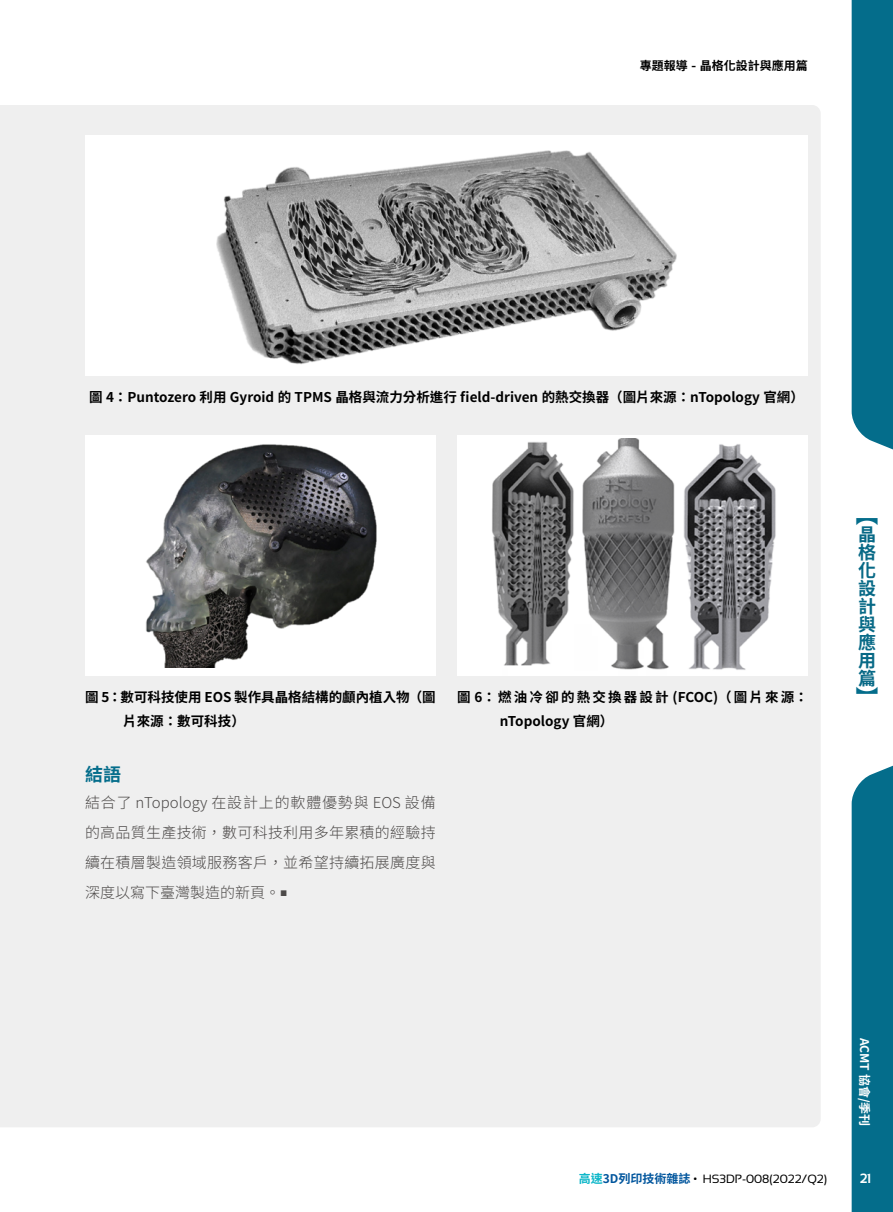
<style>
.page{position:relative;width:893px;height:1212px;background:#fff}
.page>*{position:absolute;margin:0;border:0;box-sizing:border-box;transform-origin:0 0}
.t1{font:700 22.5px "Noto Sans CJ Ktc";color:#046d8b}
.t2{font:700 18px/18px "Noto Sans CJ Ktc";color:#076986;text-align:justify}
.t3{font:700 18px "Noto Sans CJ Ktc";color:#046d8b}
.t4{font:300 15px/30px "Noto Sans CJ Ktc";letter-spacing:.02em;color:#4c4948;text-align:justify}
.t5{font:700 13.5px/24px "Noto Sans CJ Ktc";color:#000}
.t6{font:700 13.5px/24px "Noto Sans CJ Ktc";letter-spacing:.16em;color:#000}
.t7{font:700 13.5px "Sansation";color:#fff}
.t8{font:12px "Sansation";color:#000}
.t9{font:700 12px "Noto Sans CJ Ktc";color:#000}
.t10{font:700 12px "Noto Sans CJ Ktc";color:#fff}
.s1{font-family:"Noto Sans CJ Ktc";font-weight:700;color:#0fb7c9}
.s2{font-family:"Noto Sans CJ Ktc";font-weight:700;color:#00559d}
</style>
<div class="page">
<div style="left:852px;top:0;width:41px;height:450px;background:#046d8b"></div>
<div style="left:852px;top:765px;width:41px;height:447px;background:#046d8b"></div>
<div style="left:0;top:105px;width:821px;height:1022px;background:#efefef"></div>
<div style="left:457px;top:435px;width:351px;height:240px;background:#fff"></div>
<img style="left:492px;top:439px;width:284px;height:231px">
<div style="left:85px;top:435px;width:351px;height:240px;background:#fff"></div>
<img style="left:146px;top:444px;width:231px;height:224px">
<div style="left:85px;top:135px;width:723px;height:240px;background:#fff"></div>
<img style="left:216px;top:150px;width:461px;height:214px">
<p class="t9" style="left:640px;top:59px;width:169px">專題報導 - 晶格化設計與應用篇</p>
<p class="t5" style="left:89px;top:385px;width:716px">圖 4：Puntozero 利用 Gyroid 的 TPMS 晶格與流力分析進行 field-driven 的熱交換器（圖片來源：nTopology 官網）</p>
<p class="t5" style="left:123px;top:685px;width:314px;text-indent:-38px">圖 5：數可科技使用 EOS 製作具晶格結構的顱內植入物（圖片來源：數可科技）</p>
<p class="t6" style="left:500px;top:685px;width:310px;text-indent:-43px">圖 6：燃油冷卻的熱交換器設計 (FCOC)（圖片來源：nTopology 官網）</p>
<h2 class="t3" style="left:85px;top:764px;width:37px">結語</h2>
<p class="t4" style="left:85px;top:788px;width:352px">結合了 nTopology 在設計上的軟體優勢與 EOS 設備的高品質生產技術，數可科技利用多年累積的經驗持續在積層製造領域服務客戶，並希望持續拓展廣度與深度以寫下臺灣製造的新頁。<sup>■</sup></p>
<h1 class="t1" style="left:856px;top:502px;width:23px">【</h1>
<h2 class="t2" style="left:858px;top:526px;width:19px">晶格化設計與應用篇</h2>
<h1 class="t1" style="left:856px;top:685px;width:23px">】</h1>
<p class="t10" style="left:871px;top:1037px;width:90px;rotate:90deg">ACMT 協會/季刊</p>
<p class="t8" style="left:579px;top:1172px;width:250px"><span class="s1">高速</span><span class="s2">3D列印技術雜誌</span> • HS3DP-008(2022/Q2)</p>
<p class="t7" style="left:860px;top:1170px;width:13px">21</p>
</div>
